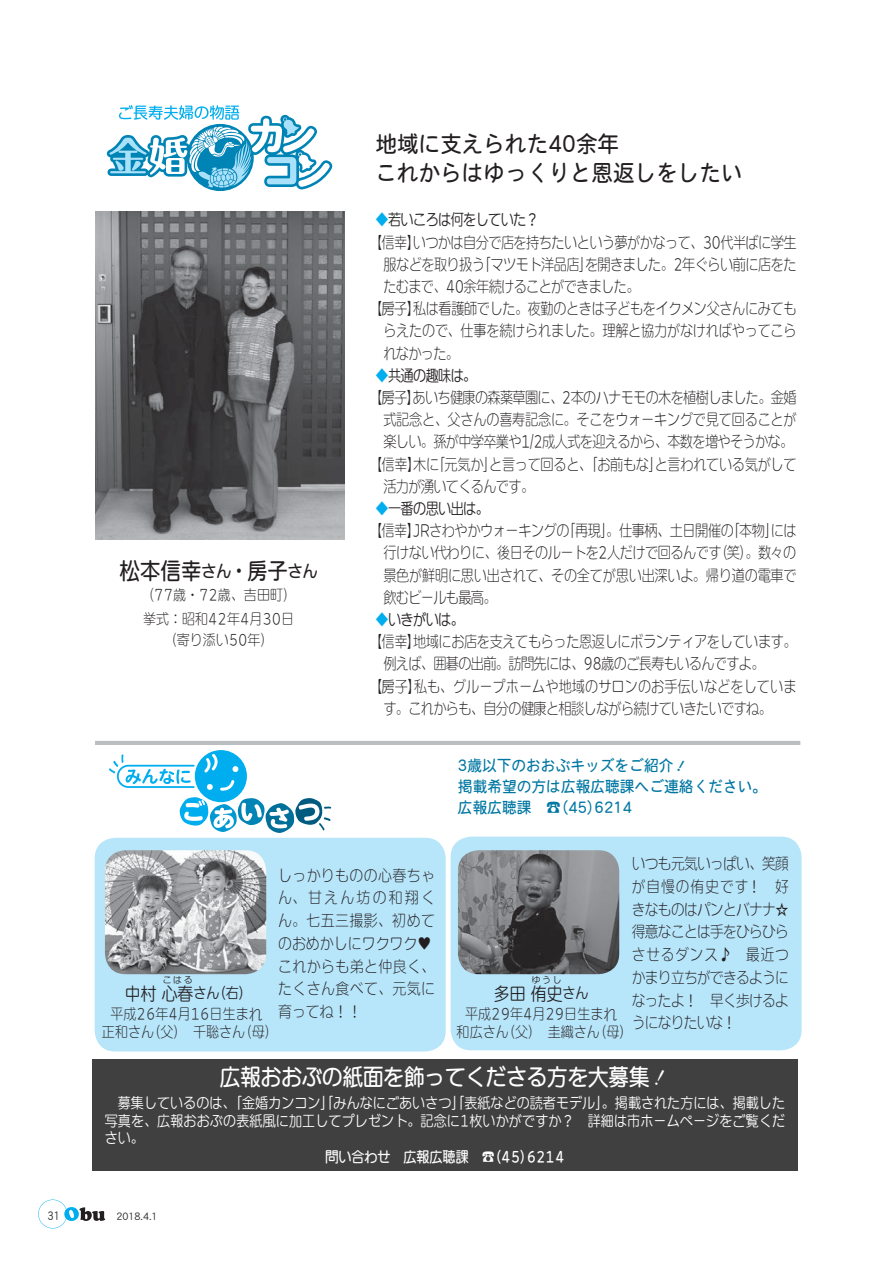
<style>
.page{position:relative;width:893px;height:1263px;background:#fff}
.page>*{position:absolute;margin:0;border:0;box-sizing:border-box;transform-origin:0 0}
.t1{font:22.8px/29px "DFHS Maru Gothic Std N W4 90 msp RKSJ H";color:#231f20;scale:.95 1}
.t2{font:22.8px "DFUD Maru Gothic Std N W6 90 msp RKSJ H";color:#fff;scale:.9 1}
.t3{font:22.8px "DFUD Maru Gothic Std N W6 90 msp RKSJ H";color:#231f20;scale:.9 1}
.t4{font:17.55px "DFUD Maru Gothic Std N W4 90 msp RKSJ H";color:#231f20;scale:.9 1}
.t5{font:15.45px/22.2px "DFUD Maru Gothic Std N W2 90 msp RKSJ H";letter-spacing:-.04em;color:#231f20;text-align:justify;scale:.85 1}
.t6{font:15.45px/22.8px "DFUD Maru Gothic Std N W2 90 msp RKSJ H";letter-spacing:-.04em;color:#231f20;scale:.88 1}
.t7{font:15.45px/22.8px "DFUD Maru Gothic Std N W2 90 msp RKSJ H";letter-spacing:.03em;color:#231f20;scale:.9 1}
.t8{font:15.45px "DFUD Maru Gothic Std N W2 90 msp RKSJ H";letter-spacing:-.02em;color:#231f20;scale:.85 1}
.t9{font:15.45px/20.7px "DFHS Maru Gothic Std N W4 90 msp RKSJ H";color:#0077a3;scale:.95 1}
.t10{font:15.45px "DFUD Maru Gothic Std N W4 90 msp RKSJ H";letter-spacing:-.05em;color:#231f20;scale:.85 1}
.t11{font:15.45px "DFUD Maru Gothic Std N W2 90 msp RKSJ H";letter-spacing:.005em;color:#231f20;scale:.85 1}
.t12{font:14.4px/17.5px "DFUD Maru Gothic Std N W4 90 msp RKSJ H";letter-spacing:.01em;color:#fff;text-align:justify;scale:.9 1}
.t13{font:14.4px/17.1px "DFUD Maru Gothic Std N W2 90 msp RKSJ H";color:#231f20;text-align:center;scale:.9 1}
.t14{font:14.4px "DFUD Maru Gothic Std N W6 90 msp RKSJ H";color:#fff;scale:.9 1}
.t15{font:14.4px "DFUD Maru Gothic Std N W4 90 msp RKSJ H";color:#231f20;scale:.9 1}
.t16{font:11.85px "DFHS Gothic R Pro 6 N W3 90 msp RKSJ H";color:#231f20;scale:.9 1}
.t17{font:10.35px "DFHS Gothic R Pro 6 N W3 90 msp RKSJ H";color:#231f20}
.t18{font:8.85px "DFUD Maru Gothic Std N W4 90 msp RKSJ H";letter-spacing:.2em;color:#231f20}
.s1{font-size:16.5px}
.s2{font-size:17.55px}
.s3{font-family:"DFHS Maru Gothic R Pro 6 N W4 90 msp RKSJ H"}
.s4{color:#00aeef}
.s5{font-family:"DF Maru Gothic Pro 5 W3 90 msp RKSJ H"}
.s6{font-size:15.45px}
.s7{font-family:"Koz Min Pr 6 N Regular 90 msp RKSJ H"}
.s8{font-family:"DFHS Gothic R Pro 6 N W3 90 msp RKSJ H"}
</style>
<div class="page">
<svg style="left:179px;top:797px;width:152px;height:36px"></svg>
<svg style="left:109px;top:754px;width:86px;height:34px"></svg>
<div style="left:195px;top:750px;width:52px;height:52px;background:#00aeef;border-radius:50%"></div>
<svg style="left:206px;top:784px;width:7px;height:6px"></svg>
<svg style="left:232px;top:766px;width:7px;height:6px"></svg>
<svg style="left:220px;top:780px;width:14px;height:11px"></svg>
<svg style="left:204px;top:754px;width:14px;height:18px"></svg>
<svg style="left:107px;top:105px;width:225px;height:84px"></svg>
<img style="left:95px;top:212px;width:249px;height:327px">
<hr style="left:95px;top:741px;width:705px;height:4px;background:#bbbdc0">
<div style="left:451px;top:837px;width:350px;height:213px;background:#b7e5fa;border-radius:21px"></div>
<div style="left:95px;top:838px;width:351px;height:214px;background:#b7e5fa;border-radius:21px"></div>
<img style="left:105px;top:850px;width:161px;height:124px;border-radius:21px">
<img style="left:458px;top:850px;width:161px;height:124px;border-radius:21px">
<div style="left:92px;top:1059px;width:705px;height:112px;background:#404041"></div>
<svg style="left:38px;top:1200px;width:67px;height:28px"></svg>
<h1 class="t3" style="left:120px;top:562px;width:222px">松本信幸<span class="s1">さん</span><span class="s2">・</span><span class="s3">房子</span><span class="s1">さん</span></h1>
<p class="t13" style="left:141px;top:585px;width:173px;line-height:23.7px;text-align:left">（77歳・72歳、吉田町）挙式：昭和42年4月30日</p>
<p class="t13" style="left:164px;top:633px;width:124px">（寄り添い50年）</p>
<h1 class="t1" style="left:376px;top:132px;width:388px">地域に支えられた40余年<br>これからはゆっくりと恩返しをしたい</h1>
<p class="t10" style="left:376px;top:214px;width:194px"><span class="s4">◆</span>若いころは何をしていた？</p>
<p class="t5" style="left:369px;top:233px;width:505px">【信幸】いつかは自分で店を持ちたいという夢がかなって、30代半ばに学生</p>
<p class="t5" style="left:383px;top:255px;width:488px">服などを取り扱う「マツモト洋品店」を開きました。2年ぐらい前に店をた</p>
<p class="t5" style="left:383px;top:277px;width:303px">たむまで、40余年続けることができました。</p>
<p class="t5" style="left:369px;top:299px;width:504px">【<span class="s5">房</span>子】私は看護師でした。夜勤のときは子どもをイクメン父さんにみても</p>
<p class="t8" style="left:383px;top:325px;width:488px">らえたので、仕事を続けられました。理解と協力がなければやってこら</p>
<p class="t5" style="left:383px;top:344px;width:91px">れなかった。</p>
<p class="t10" style="left:376px;top:369px;width:120px"><span class="s4">◆</span>共通の趣味は。</p>
<p class="t5" style="left:369px;top:388px;width:504px">【<span class="s5">房</span>子】あいち健康の森薬草園に、2本のハナモモの木を植樹しました。金婚</p>
<p class="t8" style="left:383px;top:414px;width:488px">式記念と、父さんの喜寿記念に。そこをウォーキングで見て回ることが</p>
<p class="t5" style="left:383px;top:433px;width:484px">楽しい。孫が中学卒業や1/2成人式を迎えるから、本数を増やそうかな。</p>
<p class="t5" style="left:369px;top:455px;width:504px">【信幸】木に「元気か」と言って回ると、「お前もな」と言われている気がして</p>
<p class="t5" style="left:383px;top:477px;width:179px">活力が湧いてくるんです。</p>
<p class="t10" style="left:376px;top:502px;width:135px"><span class="s4">◆</span>一番の思い出は。</p>
<p class="t5" style="left:383px;top:521px;width:488px;text-indent:-14px">【信幸】JRさわやかウォーキングの「再現」。仕事柄、土日開催の「本物」には行けない代わりに、後日そのルートを2人だけで回るんです（笑）。数々の景色が鮮明に思い出されて、その全てが思い出深いよ。帰り道の電車で飲むビールも最高。</p>
<p class="t10" style="left:376px;top:613px;width:105px"><span class="s4">◆</span>いきがいは。</p>
<p class="t5" style="left:369px;top:632px;width:504px">【信幸】地域にお店を支えてもらった恩返しにボランティアをしています。</p>
<p class="t5" style="left:383px;top:655px;width:450px">例えば、囲碁の出前。訪問先には、98歳のご長寿もいるんですよ。</p>
<p class="t11" style="left:369px;top:680px;width:504px">【<span class="s5">房</span>子】私も、グループホームや地域のサロンのお手伝いなどをしていま</p>
<p class="t5" style="left:383px;top:699px;width:459px">す。これからも、自分の健康と相談しながら続けていきたいですね。</p>
<p class="t9" style="left:458px;top:757px;width:327px">3歳以下のおおぶキッズをご紹介<span class="s3">!<br></span>掲載希望の方は広報広聴課へご連絡ください。広報広聴課　☎（45）6214</p>
<p class="t18" style="left:163px;top:977px;width:31px">こはる</p>
<p class="t15" style="left:178px;top:988px;width:84px"><span class="s2">春</span>さん（右）</p>
<p class="t13" style="left:102px;top:1007px;width:197px">平成26年4月16日生ま<span class="s6">れ<br></span>正和さん（父）　千聡さん（母）</p>
<p class="t4" style="left:125px;top:986px;width:60px">中村 心</p>
<p class="t7" style="left:278px;top:866px;width:176px">しっかりものの心春ちゃん、甘えん坊の和翔くん。七五三撮影、初めてのおめかしにワクワク<span class="s7">♥</span>これからも弟と仲良く、たくさん食べて、元気に育ってね！！</p>
<p class="t18" style="left:532px;top:977px;width:31px">ゆうし</p>
<p class="t15" style="left:547px;top:988px;width:48px"><span class="s2">史</span>さん</p>
<p class="t13" style="left:457px;top:1007px;width:197px">平成29年4月29日生ま<span class="s6">れ<br></span>和広さん（父）　圭織さん（母）</p>
<p class="t4" style="left:494px;top:986px;width:60px">多田 侑</p>
<p class="t6" style="left:632px;top:854px;width:195px">いつも元気いっぱい、笑顔が自慢の侑史です！　好きなものはパンとバナナ☆　得意なことは手をひらひらさせるダンス♪　最近つかまり立ちができるようになったよ！　早く歩けるようになりたいな！</p>
<h1 class="t2" style="left:220px;top:1068px;width:501px">広報おおぶの紙面を飾ってくださる方を大募集<span class="s8">!</span></h1>
<p class="t12" style="left:105px;top:1096px;width:757px">　募集しているのは、「金婚カンコン」「みんなにごあいさつ」「表紙などの読者モデル」。掲載された方には、掲載した写真を、広報おおぶの表紙風に加工してプレゼント。記念に1枚いかがですか？　詳細は市ホームページをご覧ください。</p>
<p class="t14" style="left:325px;top:1151px;width:267px">問い合わせ　広報広聴課　☎（45）6214</p>
<p class="t16" style="left:47px;top:1211px;width:15px">31</p>
<p class="t17" style="left:116px;top:1212px;width:43px">2018.4.1</p>
</div>
